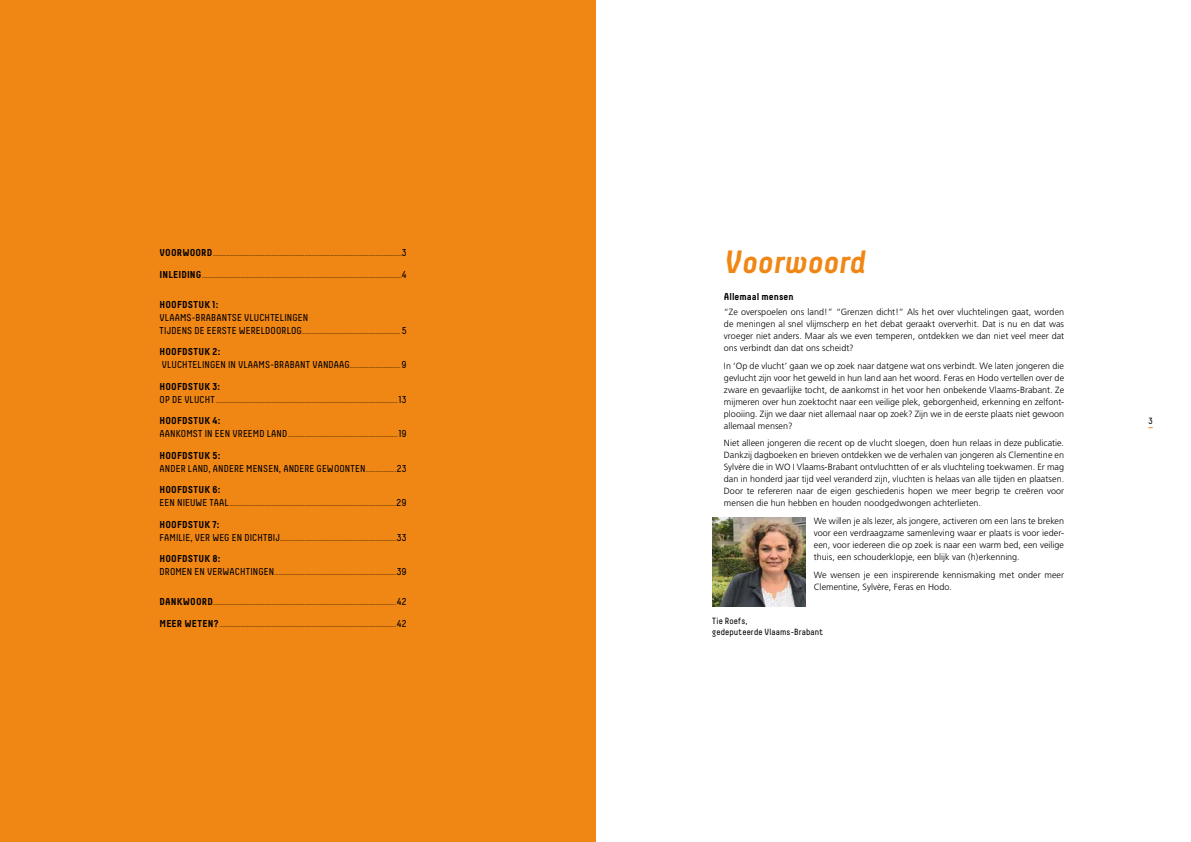
<style>
.page{position:relative;width:1191px;height:842px;background:#fff}
.page>*{position:absolute;margin:0;border:0;box-sizing:border-box;transform-origin:0 0}
.t1{font:italic 700 32.2px "Decima";color:#f08614}
.t2{font:10px/13px "Decima";letter-spacing:.01em;color:#000}
.t3{font:700 10px "Decima";letter-spacing:.01em;color:#000}
.t4{font:300 9px/12px "Frutiger";letter-spacing:.005em;color:#000;text-align:justify}
.t5{font:9px/11px "Decima";letter-spacing:.015em;color:#000}
.t6{font:6px "Decima";color:#000}
.s1{font-weight:700;font-size:10px}
.s2{font-size:10px}
.s3{font-weight:700}
.s4{font-size:6px}
</style>
<div class="page">
<div style="left:0;top:0;width:595px;height:842px;background:#f08614"></div>
<img style="left:712px;top:517px;width:93px;height:90px">
<p class="t6" style="left:160px;top:251px;width:249px"><span class="s1">VOORWOORD</span>..........................................................................................................................................<span class="s2">3</span></p>
<p class="t6" style="left:160px;top:272px;width:248px"><span class="s1">INLEIDING</span>..................................................................................................................................................<span class="s2">4</span></p>
<p class="t3" style="left:160px;top:298px;width:60px">HOOFDSTUK 1:</p>
<p class="t2" style="left:160px;top:311px;width:150px">VLAAMS-BRABANTSE VLUCHTELINGEN</p>
<p class="t6" style="left:160px;top:328px;width:248px"><span class="s2">TIJDENS DE EERSTE WERELDOORLOG</span>........................................................................ <span class="s2">5</span></p>
<p class="t2" style="left:160px;top:345px;width:249px"><span class="s3">HOOFDSTUK 2:<br></span>VLUCHTELINGEN IN VLAAMS-BRABANT VANDAAG<span class="s4">.....................................</span> 9</p>
<p class="t3" style="left:160px;top:380px;width:62px">HOOFDSTUK 3:</p>
<p class="t6" style="left:160px;top:397px;width:249px"><span class="s2">OP DE VLUCHT</span>..................................................................................................................................... <span class="s2">13</span></p>
<p class="t3" style="left:160px;top:415px;width:62px">HOOFDSTUK 4:</p>
<p class="t6" style="left:160px;top:432px;width:248px"><span class="s2">AANKOMST IN EEN VREEMD LAND</span> ................................................................................ <span class="s2">19</span></p>
<p class="t2" style="left:160px;top:449px;width:249px"><span class="s3">HOOFDSTUK 5:<br></span>ANDER LAND, ANDERE MENSEN, ANDERE GEWOONTEN<span class="s4">......................</span>23</p>
<p class="t3" style="left:160px;top:484px;width:62px">HOOFDSTUK 6:</p>
<p class="t6" style="left:160px;top:501px;width:249px"><span class="s2">EEN NIEUWE TAAL</span>..........................................................................................................................<span class="s2">29</span></p>
<p class="t3" style="left:160px;top:518px;width:61px">HOOFDSTUK 7:</p>
<p class="t6" style="left:160px;top:535px;width:248px"><span class="s2">FAMILIE, VER WEG EN DICHTBIJ</span>.....................................................................................<span class="s2">33</span></p>
<p class="t3" style="left:160px;top:553px;width:62px">HOOFDSTUK 8:</p>
<p class="t6" style="left:160px;top:570px;width:248px"><span class="s2">DROMEN EN VERWACHTINGEN</span>.........................................................................................<span class="s2">39</span></p>
<p class="t6" style="left:160px;top:600px;width:249px"><span class="s1">DANKWOORD</span>......................................................................................................................................<span class="s2">42</span></p>
<p class="t6" style="left:160px;top:621px;width:249px"><span class="s1">MEER WETEN?</span> .................................................................................................................................<span class="s2">42</span></p>
<h1 class="t1" style="left:724px;top:243px;width:143px">Voorwoord</h1>
<p class="t3" style="left:724px;top:291px;width:71px">Allemaal mensen</p>
<p class="t4" style="left:724px;top:306px;width:342px">“Ze overspoelen ons land!” “Grenzen dicht!” Als het over vluchtelingen gaat, worden de meningen al snel vlijmscherp en het debat geraakt oververhit. Dat is nu en dat was vroeger niet anders. Maar als we even temperen, ontdekken we dan niet veel meer dat ons verbindt dan dat ons scheidt?</p>
<p class="t4" style="left:724px;top:360px;width:342px">In ‘Op de vlucht’ gaan we op zoek naar datgene wat ons verbindt. We laten jongeren die gevlucht zijn voor het geweld in hun land aan het woord. Feras en Hodo vertellen over de zware en gevaarlijke tocht, de aankomst in het voor hen onbekende Vlaams-Brabant. Ze mijmeren over hun zoektocht naar een veilige plek, geborgenheid, erkenning en zelfont&shy;plooiing. Zijn we daar niet allemaal naar op zoek? Zijn we in de eerste plaats niet gewoon allemaal mensen?</p>
<p class="t4" style="left:724px;top:437px;width:342px">Niet alleen jongeren die recent op de vlucht sloegen, doen hun relaas in deze publicatie.<br>Dankzij dagboeken en brieven ontdekken we de verhalen van jongeren als Clementine en Sylvère die in WO I Vlaams-Brabant ontvluchtten of er als vluchteling toekwamen. Er mag dan in honderd jaar tijd veel veranderd zijn, vluchten is helaas van alle tijden en plaatsen.<br>Door te refereren naar de eigen geschiedenis hopen we meer begrip te creëren voor mensen die hun hebben en houden noodgedwongen achterlieten.</p>
<p class="t4" style="left:814px;top:515px;width:252px">We willen je als lezer, als jongere, activeren om een lans te breken voor een verdraagzame samenleving waar er plaats is voor ieder&shy;een, voor iedereen die op zoek is naar een warm bed, een veilige thuis, een schouderklopje, een blijk van (h)erkenning.</p>
<p class="t4" style="left:814px;top:569px;width:252px">We wensen je een inspirerende kennismaking met onder meer<br>Clementine, Sylvère, Feras en Hodo.</p>
<p class="t5" style="left:712px;top:615px;width:112px">Tie Roefs,<br>gedeputeerde Vlaams-Brabant</p>
<p class="t5" style="left:1148px;top:416px;width:6px">3</p>
</div>
